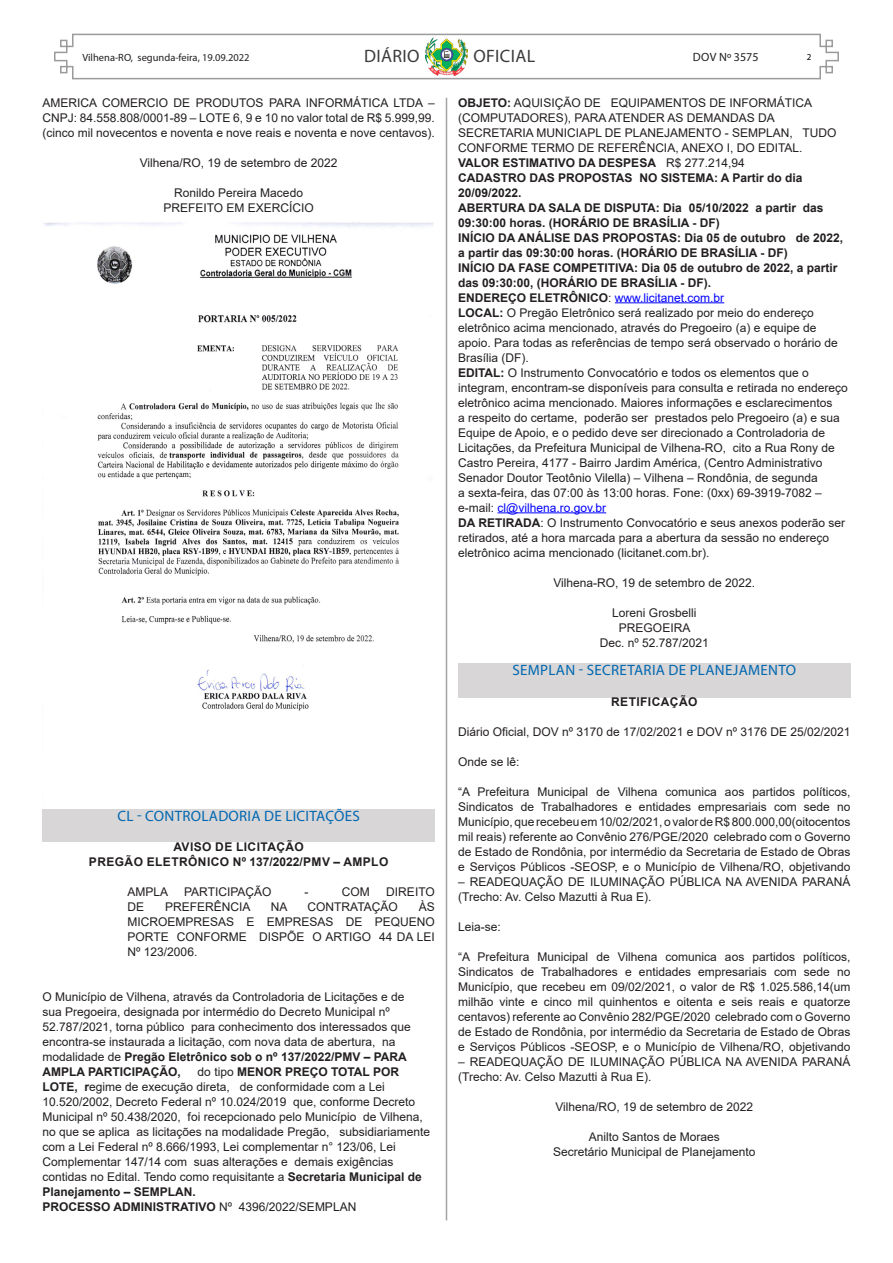
<style>
.page{position:relative;width:893px;height:1263px;background:#fff}
.page>*{position:absolute;margin:0;border:0;box-sizing:border-box;transform-origin:0 0}
.t1{font:18px "Myriad Pro";letter-spacing:.02em;color:#3c3a3b}
.TÍTULO{font:15px "Myriad Pro";letter-spacing:.02em;color:#0068b1}
.Ementa{font:12px/15px "Arial";color:#231f20}
.Titulo_Descrição{font:700 12px/15px "Arial";color:#231f20}
.Orgão_Emitente{font:12px "Arial";color:#231f20}
.Titulo_Descrição-2{font:700 12px "Arial";letter-spacing:.035em;color:#231f20}
.t2{font:12px "Arial";color:#00f}
.t3{font:12px "Myriad Pro";letter-spacing:.005em;color:#231f20}
.t4{font:10.5px "Myriad Pro";color:#231f20}
.t5{font:9px "Myriad Pro";color:#000}
.s1{font-weight:700}
.s2{font-weight:400}
.s3{font-weight:700;color:#231f20}
.s4{color:#231f20}
.s5{color:#00f}
</style>
<div class="page">
<svg style="left:54px;top:33px;width:785px;height:47px"></svg>
<img style="left:425px;top:37px;width:42px;height:39px">
<hr style="left:446px;top:98px;width:1px;height:1122px;background:#a4a3a3">
<img style="left:43px;top:222px;width:391px;height:489px">
<div style="left:43px;top:809px;width:392px;height:33px;background:#d9d6d7"></div>
<hr style="left:615px;top:302px;width:109px;height:1px;background:#00f">
<hr style="left:497px;top:512px;width:109px;height:1px;background:#00f">
<div style="left:458px;top:663px;width:392px;height:34px;background:#d9d6d7"></div>
<p class="t4" style="left:82px;top:51px;width:169px">VILHENA-RO, SEGUNDA-FEIRA, 19.09.2022</p>
<h1 class="t1" style="left:364px;top:45px;width:57px">DIÁRIO</h1>
<h1 class="t1" style="left:473px;top:45px;width:63px">OFICIAL</h1>
<p class="t3" style="left:693px;top:49px;width:67px">DOV Nº 3575</p>
<p class="t5" style="left:807px;top:52px;width:6px">2</p>
<p class="Ementa" style="left:43px;top:95px;width:394px;text-align:justify">AMERICA COMERCIO DE PRODUTOS PARA INFORMÁTICA LTDA – CNPJ: 84.558.808/0001-89 – LOTE 6, 9 e 10 no valor total de R$ 5.999,99. (cinco mil novecentos e noventa e nove reais e noventa e nove centavos).</p>
<p class="Orgão_Emitente" style="left:140px;top:154px;width:199px">Vilhena/RO, 19 de setembro de 2022</p>
<p class="Orgão_Emitente" style="left:174px;top:184px;width:130px">Ronildo Pereira Macedo</p>
<p class="Orgão_Emitente" style="left:163px;top:199px;width:152px">PREFEITO EM EXERCÍCIO</p>
<p class="Ementa" style="left:458px;top:95px;width:380px"><span class="s1">OBJETO:</span> AQUISIÇÃO DE EQUIPAMENTOS DE INFORMÁTICA (COMPUTADORES), PARA ATENDER AS DEMANDAS DA SECRETARIA MUNICIAPL DE PLANEJAMENTO - SEMPLAN, TUDO CONFORME TERMO DE REFERÊNCIA, ANEXO I, DO EDITAL.</p>
<p class="Titulo_Descrição" style="left:458px;top:155px;width:288px">VALOR ESTIMATIVO DA DESPESA <span class="s2">R$ 277.214,94</span></p>
<p class="Titulo_Descrição" style="left:458px;top:170px;width:346px">CADASTRO DAS PROPOSTAS NO SISTEMA: A Partir do dia<br>20/09/2022.</p>
<p class="Titulo_Descrição" style="left:458px;top:200px;width:367px">ABERTURA DA SALA DE DISPUTA: Dia 05/10/2022 a partir das<br>09:30:00 horas. (HORÁRIO DE BRASÍLIA - DF)</p>
<p class="Titulo_Descrição" style="left:458px;top:230px;width:386px">INÍCIO DA ANÁLISE DAS PROPOSTAS: Dia 05 de outubro de 2022, a partir das 09:30:00 horas. (HORÁRIO DE BRASÍLIA - DF)</p>
<p class="Titulo_Descrição" style="left:458px;top:260px;width:381px">INÍCIO DA FASE COMPETITIVA: Dia 05 de outubro de 2022, a partir das 09:30:00, (HORÁRIO DE BRASÍLIA - DF).</p>
<p class="t2" style="left:458px;top:289px;width:268px"><span class="s3">ENDEREÇO ELETRÔNICO</span><span class="s4">:</span> www.licitanet.com.br</p>
<p class="Ementa" style="left:458px;top:305px;width:381px"><span class="s1">LOCAL:</span> O Pregão Eletrônico será realizado por meio do endereço eletrônico acima mencionado, através do Pregoeiro (a) e equipe de apoio. Para todas as referências de tempo será observado o horário de Brasília (DF).</p>
<p class="Ementa" style="left:458px;top:365px;width:391px"><span class="s1">EDITAL:</span> O Instrumento Convocatório e todos os elementos que o integram, encontram-se disponíveis para consulta e retirada no endereço eletrônico acima mencionado. Maiores informações e esclarecimentos<br>a respeito do certame, poderão ser prestados pelo Pregoeiro (a) e sua Equipe de Apoio, e o pedido deve ser direcionado a Controladoria de Licitações, da Prefeitura Municipal de Vilhena-RO, cito a Rua Rony de Castro Pereira, 4177 - Bairro Jardim América, (Centro Administrativo Senador Doutor Teotônio Vilella) – Vilhena – Rondônia, de segunda<br>a sexta-feira, das 07:00 às 13:00 horas. Fone: (0xx) 69-3919-7082 – e-mail: <span class="s5">cl@vilhena.ro.gov.br</span></p>
<p class="Ementa" style="left:458px;top:515px;width:389px"><span class="s1">DA RETIRADA</span>: O Instrumento Convocatório e seus anexos poderão ser retirados, até a hora marcada para a abertura da sessão no endereço eletrônico acima mencionado (licitanet.com.br).</p>
<p class="Orgão_Emitente" style="left:553px;top:574px;width:203px">Vilhena-RO, 19 de setembro de 2022.</p>
<p class="Orgão_Emitente" style="left:612px;top:604px;width:86px">Loreni Grosbelli</p>
<p class="Orgão_Emitente" style="left:619px;top:619px;width:73px">PREGOEIRA</p>
<p class="Orgão_Emitente" style="left:600px;top:634px;width:111px">Dec. nº 52.787/2021</p>
<p class="TÍTULO" style="left:512px;top:660px;width:46px">SEMPLAN</p>
<p class="TÍTULO" style="left:579px;top:660px;width:210px">- SECRETARIA DE PLANEJAMENTO</p>
<p class="Titulo_Descrição-2" style="left:611px;top:693px;width:88px">RETIFICAÇÃO</p>
<p class="Ementa" style="left:458px;top:724px;width:394px">Diário Oficial, DOV nº 3170 de 17/02/2021 e DOV nº 3176 DE 25/02/2021</p>
<p class="Ementa" style="left:458px;top:754px;width:63px">Onde se lê:</p>
<p class="Ementa" style="left:458px;top:784px;width:394px;text-align:justify">“A Prefeitura Municipal de Vilhena comunica aos partidos políticos, Sindicatos de Trabalhadores e entidades empresariais com sede no Município, que recebeu em 10/02/2021, o valor de R$ 800.000,00(oitocentos mil reais) referente ao Convênio 276/PGE/2020 celebrado com o Governo de Estado de Rondônia, por intermédio da Secretaria de Estado de Obras e Serviços Públicos -SEOSP, e o Município de Vilhena/RO, objetivando</p>
<p class="Ementa" style="left:458px;top:874px;width:394px">– READEQUAÇÃO DE ILUMINAÇÃO PÚBLICA NA AVENIDA PARANÁ (Trecho: Av. Celso Mazutti à Rua E).</p>
<p class="Ementa" style="left:458px;top:919px;width:44px">Leia-se:</p>
<p class="Ementa" style="left:458px;top:949px;width:394px;text-align:justify">“A Prefeitura Municipal de Vilhena comunica aos partidos políticos, Sindicatos de Trabalhadores e entidades empresariais com sede no Município, que recebeu em 09/02/2021, o valor de R$ 1.025.586,14(um milhão vinte e cinco mil quinhentos e oitenta e seis reais e quatorze centavos) referente ao Convênio 282/PGE/2020 celebrado com o Governo de Estado de Rondônia, por intermédio da Secretaria de Estado de Obras e Serviços Públicos -SEOSP, e o Município de Vilhena/RO, objetivando</p>
<p class="Ementa" style="left:458px;top:1054px;width:394px">– READEQUAÇÃO DE ILUMINAÇÃO PÚBLICA NA AVENIDA PARANÁ (Trecho: Av. Celso Mazutti à Rua E).</p>
<p class="Orgão_Emitente" style="left:555px;top:1099px;width:199px">Vilhena/RO, 19 de setembro de 2022</p>
<p class="Orgão_Emitente" style="left:589px;top:1129px;width:132px">Anilto Santos de Moraes</p>
<p class="Orgão_Emitente" style="left:553px;top:1144px;width:204px">Secretário Municipal de Planejamento</p>
<p class="TÍTULO" style="left:118px;top:806px;width:244px">CL - CONTROLADORIA DE LICITAÇÕES</p>
<p class="Titulo_Descrição-2" style="left:173px;top:838px;width:132px">AVISO DE LICITAÇÃO</p>
<p class="Titulo_Descrição-2" style="left:89px;top:853px;width:301px">PREGÃO ELETRÔNICO Nº 137/2022/PMV – AMPLO</p>
<p class="Ementa" style="left:128px;top:884px;width:42px">AMPLA</p>
<p class="Ementa" style="left:184px;top:884px;width:89px">PARTICIPAÇÃO</p>
<p class="Ementa" style="left:305px;top:884px;width:5px">-</p>
<p class="Ementa" style="left:342px;top:884px;width:29px">COM</p>
<p class="Ementa" style="left:386px;top:884px;width:50px">DIREITO</p>
<p class="Ementa" style="left:128px;top:899px;width:18px">DE</p>
<p class="Ementa" style="left:165px;top:899px;width:87px">PREFERÊNCIA</p>
<p class="Ementa" style="left:271px;top:899px;width:18px">NA</p>
<p class="Ementa" style="left:308px;top:899px;width:92px">CONTRATAÇÃO</p>
<p class="Ementa" style="left:128px;top:899px;width:309px;text-align:justify;text-indent:291px">ÀS MICROEMPRESAS E EMPRESAS DE PEQUENO PORTE CONFORME DISPÕE O ARTIGO 44 DA LEI Nº 123/2006.</p>
<p class="Ementa" style="left:43px;top:989px;width:370px">O Município de Vilhena, através da Controladoria de Licitações e de sua Pregoeira, designada por intermédio do Decreto Municipal nº 52.787/2021, torna público para conhecimento dos interessados que encontra-se instaurada a licitação, com nova data de abertura, na modalidade de <span class="s1">Pregão Eletrônico sob o nº 137/2022/PMV – PARA AMPLA PARTICIPAÇÃO,</span></p>
<p class="Ementa" style="left:43px;top:1064px;width:389px;text-indent:155px">do tipo <span class="s1">MENOR PREÇO TOTAL POR LOTE, r</span>egime de execução direta, de conformidade com a Lei 10.520/2002, Decreto Federal nº 10.024/2019 que, conforme Decreto Municipal nº 50.438/2020, foi recepcionado pelo Município de Vilhena, no que se aplica as licitações na modalidade Pregão, subsidiariamente com a Lei Federal nº 8.666/1993, Lei complementar n° 123/06, Lei Complementar 147/14 com suas alterações e demais exigências contidas no Edital. Tendo como requisitante a <span class="s1">Secretaria Municipal de Planejamento – SEMPLAN.</span></p>
<p class="Titulo_Descrição" style="left:43px;top:1199px;width:315px">PROCESSO ADMINISTRATIVO <span class="s2">Nº 4396/2022/SEMPLAN</span></p>
</div>
